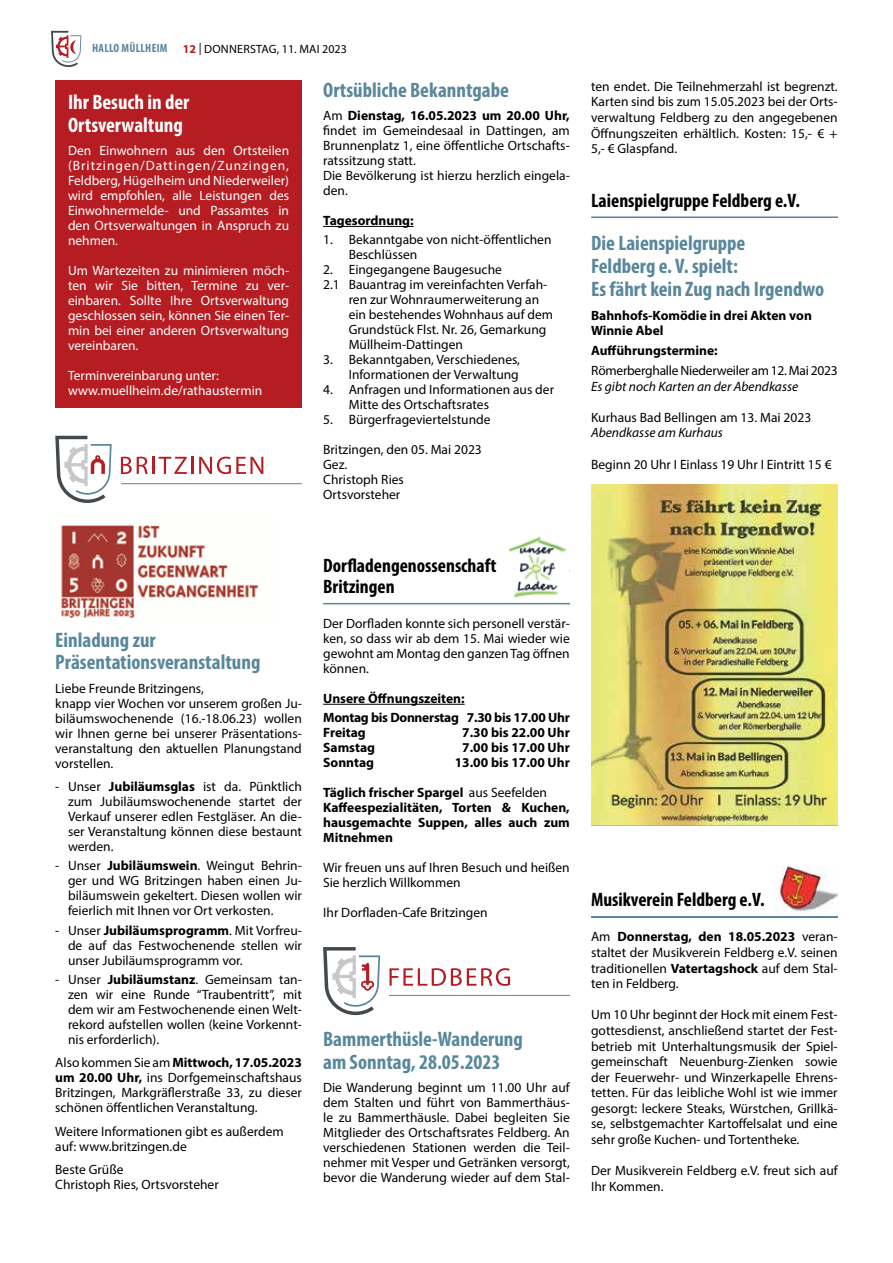
<style>
.page{position:relative;width:893px;height:1263px;background:#fff}
.page>*{position:absolute;margin:0;border:0;box-sizing:border-box;transform-origin:0 0}
.t1{font:700 condensed 21px/22.5px "Myriad Pro";color:#59879b}
.t2{font:700 condensed 21px/22.5px "Myriad Pro";color:#fff}
.t3{font:700 condensed 19.5px/21px "Myriad Pro";color:#000}
.t4{font:13.5px/15px "Myriad Pro";color:#000;text-align:justify}
.t5{font:13.5px/15px "Myriad Pro";color:#fff;text-align:justify}
.t6{font:700 13.5px/15px "Myriad Pro";color:#000}
.t7{font:700 13.5px/19.2px "Myriad Pro";letter-spacing:-.02em;color:#000}
.t8{font:italic 13.5px "Myriad Pro";color:#000}
.t9{font:13.5px "Myriad Pro";letter-spacing:-.02em;color:#000}
.t10{font:12px "Myriad Pro";letter-spacing:.02em;color:#000}
.t11{font:700 condensed 12px "Myriad Pro";letter-spacing:.02em;color:#59879b}
.s1{font-weight:700;color:#b61d22}
.s2{font-weight:700}
.s3{font-weight:400}
</style>
<div class="page">
<svg style="left:51px;top:31px;width:30px;height:36px"></svg>
<hr style="left:121px;top:483px;width:181px;height:1px;background:#59879b">
<svg style="left:121px;top:457px;width:27px;height:17px"></svg>
<hr style="left:152px;top:457px;width:3px;height:17px;background:#b61d22">
<svg style="left:159px;top:457px;width:34px;height:17px"></svg>
<svg style="left:199px;top:457px;width:64px;height:17px"></svg>
<svg style="left:55px;top:436px;width:57px;height:67px"></svg>
<hr style="left:323px;top:226px;width:91px;height:1px;background:#000">
<hr style="left:323px;top:704px;width:142px;height:1px;background:#000">
<hr style="left:323px;top:603px;width:247px;height:1px;background:#59879b">
<img style="left:508px;top:536px;width:58px;height:62px">
<hr style="left:389px;top:995px;width:181px;height:1px;background:#59879b">
<svg style="left:389px;top:968px;width:121px;height:18px"></svg>
<svg style="left:323px;top:947px;width:57px;height:68px"></svg>
<hr style="left:591px;top:216px;width:247px;height:2px;background:#59879b">
<img style="left:591px;top:484px;width:247px;height:342px">
<hr style="left:591px;top:916px;width:247px;height:1px;background:#59879b">
<img style="left:775px;top:866px;width:63px;height:47px">
<div style="left:55px;top:81px;width:247px;height:327px;background:#b61d22"></div>
<img style="left:61px;top:525px;width:198px;height:93px">
<p class="t11" style="left:92px;top:40px;width:76px">Hallo Müllheim</p>
<p class="t10" style="left:183px;top:42px;width:165px"><span class="s1">12</span> | Donnerstag, 11. Mai 2023</p>
<h1 class="t2" style="left:68px;top:91px;width:123px">Ihr Besuch in der<br>Ortsverwaltung</h1>
<p class="t5" style="left:68px;top:143px;width:223px">Den Einwohnern aus den Ortsteilen (Britzingen/Dattingen/Zunzingen, Feldberg, Hügelheim und N iederweiler) wird empfohlen, alle Leistungen des Einwohnermelde- und Passamtes in den Ortsverwaltungen in Anspruch zu nehmen.</p>
<p class="t5" style="left:68px;top:263px;width:223px">Um Wartezeiten zu minimieren möch&shy;ten wir Sie bitten, Termine zu ver&shy;einbaren. Sollte I hre Ortsverwaltung geschlossen sein, können Sie einen Ter&shy;min bei einer anderen Ortsverwaltung vereinbaren.</p>
<p class="t5" style="left:68px;top:368px;width:196px">Terminvereinbarung unter: www.muellheim.de/rathaustermin</p>
<h1 class="t1" style="left:323px;top:78px;width:187px">Ortsübliche Bekanntgabe</h1>
<p class="t4" style="left:323px;top:108px;width:248px;text-align:left">Am <span class="s2">Dienstag, 16.05.2023 um 20.00 Uhr, </span>findet im Gemeindesaal in Dattingen, am<br>Brunnenplatz 1, eine öffentliche Ortschafts&shy;ratssitzung statt.<br>Die Bevölkerung ist hierzu herzlich eingela&shy;den.</p>
<p class="t6" style="left:323px;top:213px;width:92px">Tagesordnung:</p>
<p class="t4" style="left:349px;top:232px;width:204px;text-indent:-26px">1. Bekanntgabe von nicht-öffentlichen<br>Beschlüssen</p>
<p class="t4" style="left:323px;top:262px;width:180px">2. Eingegangene Baugesuche</p>
<p class="t4" style="left:323px;top:277px;width:226px">2.1 Bauantrag im vereinfachten Verfah-</p>
<p class="t4" style="left:349px;top:292px;width:192px">ren zur Wohnraumerweiterung an</p>
<p class="t4" style="left:349px;top:307px;width:206px">ein bestehendes Wohnhaus auf dem</p>
<p class="t4" style="left:349px;top:322px;width:199px">Grundstück Flst. N r. 26, Gemarkung</p>
<p class="t4" style="left:349px;top:337px;width:116px">Müllheim-Dattingen</p>
<p class="t4" style="left:323px;top:352px;width:198px;text-align:right">3. Bekanntgaben, Verschiedenes,<br>I nformationen der Verwaltung</p>
<p class="t4" style="left:349px;top:382px;width:207px;text-indent:-26px">4. Anfragen und I nformationen aus der<br>Mitte des Ortschaftsrates</p>
<p class="t4" style="left:323px;top:412px;width:169px">5. Bürgerfrageviertelstunde</p>
<p class="t4" style="left:323px;top:442px;width:160px;text-align:left">Britzingen, den 05. Mai 2023<br>Gez.<br>Christoph Ries<br>Ortsvorsteher</p>
<p class="t4" style="left:591px;top:78px;width:248px;line-height:15.6px">ten endet. Die Teilnehmerzahl ist begrenzt.<br>Karten sind bis zum 15.05.2023 bei der Orts&shy;verwaltung Feldberg zu den angegebenen Öffnungszeiten erhältlich. Kosten: 15,- € + 5,- € Glaspfand.</p>
<h2 class="t3" style="left:591px;top:190px;width:210px">Laienspielgruppe Feldberg e.V.</h2>
<h1 class="t1" style="left:591px;top:231px;width:235px;line-height:23.1px">Die Laienspielgruppe<br>Feldberg e. V. spielt:<br>Es fährt kein Zug nach Irgendwo</h1>
<p class="t6" style="left:591px;top:307px;width:222px;line-height:15.6px">Bahnhofs-Komödie in drei Akten von<br>Winnie Abel</p>
<p class="t6" style="left:591px;top:343px;width:128px">Aufführungstermine:</p>
<p class="t9" style="left:591px;top:362px;width:248px">Römerberghalle N iederweiler am 12. Mai 2023</p>
<p class="t8" style="left:591px;top:378px;width:209px">Es gibt noch Karten an der Abendkasse</p>
<p class="t4" style="left:591px;top:409px;width:222px">Kurhaus Bad Bellingen am 13. Mai 2023</p>
<p class="t8" style="left:591px;top:424px;width:133px">Abendkasse am Kurhaus</p>
<p class="t4" style="left:591px;top:456px;width:242px">Beginn 20 Uhr I Einlass 19 Uhr I Eintritt 15 €</p>
<h1 class="t1" style="left:55px;top:628px;width:207px">Einladung zur<br>Präsentationsveranstaltung</h1>
<p class="t4" style="left:55px;top:680px;width:248px;text-align:left">Liebe Freunde Britzingens,<br>knapp vier Wochen vor unserem großen Ju&shy;biläumswochenende (16.-18.06.23) wollen wir I hnen gerne bei unserer Präsentations&shy;veranstaltung den aktuellen Planungstand vorstellen.</p>
<p class="t4" style="left:68px;top:779px;width:235px;text-indent:-13px">- Unser <span class="s2">Jubiläumsglas</span> ist da. Pünktlich zum Jubiläumswochenende startet der Verkauf unserer edlen Festgläser. An die&shy;ser Veranstaltung können diese bestaunt werden.</p>
<p class="t4" style="left:68px;top:858px;width:235px;text-indent:-13px">- Unser <span class="s2">Jubiläumswein</span>. Weingut Behrin&shy;ger und WG Britzingen haben einen Ju&shy;biläumswein gekeltert. Diesen wollen wir feierlich mit I hnen vor Ort verkosten.</p>
<p class="t4" style="left:68px;top:922px;width:235px;text-indent:-13px">- Unser <span class="s2">Jubiläumsprogramm</span>. Mit Vorfreu&shy;de auf das Festwochenende stellen wir unser Jubiläumsprogramm vor.</p>
<p class="t4" style="left:68px;top:972px;width:235px;text-indent:-13px">- Unser <span class="s2">Jubiläumstanz</span>. Gemeinsam tan&shy;zen wir eine Runde “Traubentritt”, mit dem wir am Festwochenende einen Welt&shy;rekord aufstellen wollen (keine Vorkennt&shy;nis erforderlich).</p>
<p class="t4" style="left:55px;top:1055px;width:248px">Also kommen Sie am <span class="s2">Mittwoch, 17.05.2023 um 20.00 Uhr,</span> ins Dorfgemeinschaftshaus Britzingen, Markgräflerstraße 33, zu dieser schönen öffentlichen Veranstaltung.</p>
<p class="t4" style="left:55px;top:1124px;width:230px">Weitere I nformationen gibt es außerdem auf: www.britzingen.de</p>
<p class="t4" style="left:55px;top:1162px;width:165px">Beste Grüße<br>Christoph Ries, Ortsvorsteher</p>
<h2 class="t3" style="left:323px;top:555px;width:175px">Dorfladengenossenschaft<br>Britzingen</h2>
<p class="t4" style="left:323px;top:616px;width:248px">Der Dorfladen konnte sich personell verstär&shy;ken, so dass wir ab dem 15. Mai wieder wie gewohnt am Montag den ganzen Tag öffnen können.</p>
<p class="t7" style="left:323px;top:688px;width:248px">Unsere Öffnungszeiten:<br>Montag bis Donnerstag 7.30 bis 17.00 Uhr</p>
<p class="t6" style="left:323px;top:725px;width:44px">Freitag</p>
<p class="t6" style="left:462px;top:725px;width:109px">7.30 bis 22.00 Uhr</p>
<p class="t6" style="left:323px;top:740px;width:53px">Samstag</p>
<p class="t6" style="left:462px;top:740px;width:109px">7.00 bis 17.00 Uhr</p>
<p class="t6" style="left:323px;top:755px;width:52px">Sonntag</p>
<p class="t6" style="left:455px;top:755px;width:117px">13.00 bis 17.00 Uhr</p>
<p class="t6" style="left:323px;top:785px;width:248px">Täglich frischer Spargel <span class="s3">aus Seefelden<br></span>Kaffeespezialitäten, Torten &amp; Kuchen, hausgemachte Suppen, alles auch zum<br>Mitnehmen</p>
<p class="t4" style="left:323px;top:860px;width:248px">Wir freuen uns auf I hren Besuch und heißen<br>Sie herzlich Willkommen</p>
<p class="t4" style="left:323px;top:905px;width:166px">I hr Dorfladen-Cafe Britzingen</p>
<h1 class="t1" style="left:323px;top:1027px;width:201px">Bammerthüsle-Wanderung am Sonntag, 28.05.2023</h1>
<p class="t4" style="left:323px;top:1080px;width:248px">Die Wanderung beginnt um 11.00 Uhr auf dem Stalten und führt von Bammerthäus&shy;le zu Bammerthäusle. Dabei begleiten Sie Mitglieder des Ortschaftsrates Feldberg. An verschiedenen Stationen werden die Teil&shy;nehmer mit Vesper und Getränken versorgt, bevor die Wanderung wieder auf dem Stal-</p>
<h2 class="t3" style="left:591px;top:889px;width:175px">Musikverein Feldberg e.V.</h2>
<p class="t4" style="left:591px;top:929px;width:248px;line-height:15.6px">Am <span class="s2">Donnerstag, den 18.05.2023</span> veran&shy;staltet der Musikverein Feldberg e.V. seinen traditionellen <span class="s2">Vatertagshock</span> auf dem Stal&shy;ten in Feldberg.</p>
<p class="t4" style="left:591px;top:1007px;width:248px;line-height:15.6px">Um 10 Uhr beginnt der Hock mit einem Fest&shy;gottesdienst, anschließend startet der Fest&shy;betrieb mit Unterhaltungsmusik der Spiel&shy;gemeinschaft Neuenburg-Zienken sowie der Feuerwehr- und Winzerkapelle Ehrens&shy;tetten. Für das leibliche Wohl ist wie immer gesorgt: leckere Steaks, Würstchen, Grillkä&shy;se, selbstgemachter Kartoffelsalat und eine sehr große Kuchen- und Tortentheke.</p>
<p class="t4" style="left:591px;top:1162px;width:248px;line-height:15.6px">Der Musikverein Feldberg e.V. freut sich auf<br>I hr Kommen.</p>
</div>
